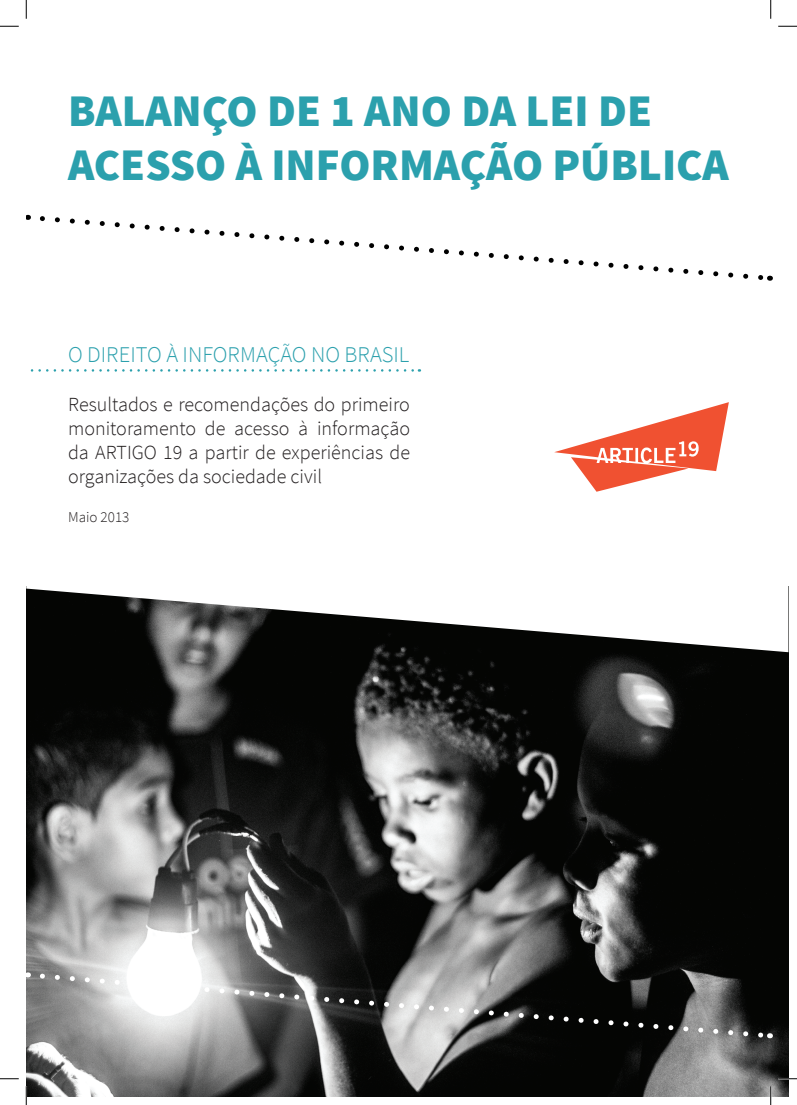
<style>
.page{position:relative;width:797px;height:1105px;background:#fff}
.page>*{position:absolute;margin:0;border:0;box-sizing:border-box;transform-origin:0 0}
.t1{font:900 45px/54px "Source Sans Pro";color:#2ba0ad}
.t2{font:300 22.5px "Source Sans Pro";color:#2ba0ad}
.t3{font:300 20px/24px "Source Sans Pro";color:#231f20;text-align:justify}
.t4{font:300 15px "Source Sans Pro";color:#231f20}
</style>
<div class="page">
<img style="left:26px;top:652px;width:762px;height:444px">
<svg style="left:37px;top:971px;width:730px;height:69px;background:#717271"></svg>
<svg style="left:40px;top:216px;width:724px;height:64px"></svg>
<svg style="left:26px;top:586px;width:759px;height:66px"></svg>
<svg style="left:30px;top:369px;width:390px;height:3px"></svg>
<svg style="left:554px;top:402px;width:175px;height:90px"></svg>
<svg style="left:0;top:25px;width:19px;height:2px"></svg>
<svg style="left:778px;top:25px;width:19px;height:2px"></svg>
<svg style="left:0;top:1078px;width:19px;height:1px"></svg>
<svg style="left:778px;top:1078px;width:19px;height:1px"></svg>
<svg style="left:25px;top:0;width:2px;height:19px"></svg>
<svg style="left:25px;top:1086px;width:2px;height:19px"></svg>
<svg style="left:770px;top:0;width:1px;height:19px"></svg>
<svg style="left:770px;top:1086px;width:1px;height:19px"></svg>
<h1 class="t1" style="left:68px;top:86px;width:662px">BALANÇO DE 1 ANO DA LEI DE<br>ACESSO À INFORMAÇÃO PÚBLICA</h1>
<p class="t2" style="left:68px;top:341px;width:343px">O DIREITO À INFORMAÇÃO NO BRASIL</p>
<p class="t3" style="left:68px;top:392px;width:343px">Resultados e recomendações do primeiro monitoramento de acesso à informação da ARTIGO 19 a partir de experiências de organizações da sociedade civil</p>
<p class="t4" style="left:68px;top:508px;width:63px">Maio 2013</p>
</div>
